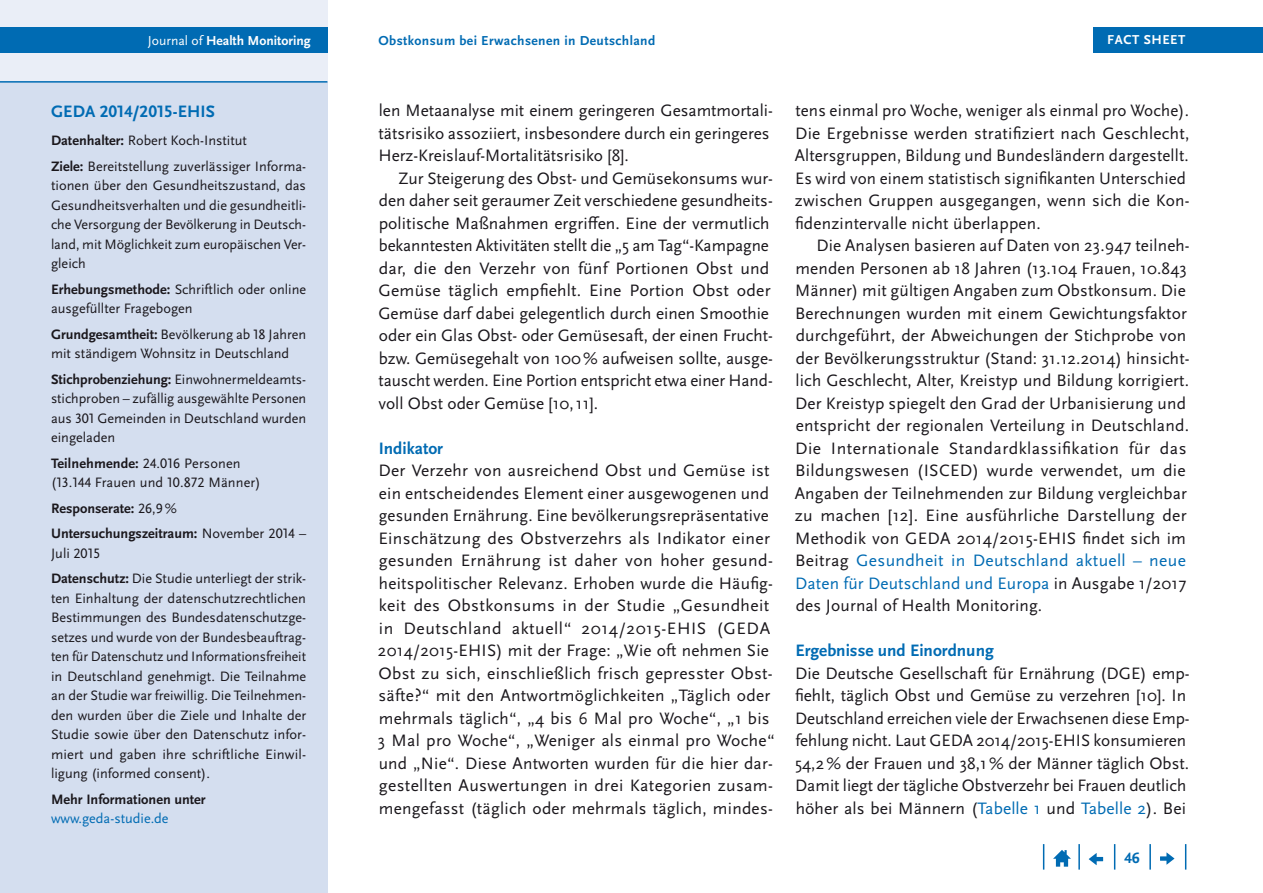
<style>
.page{position:relative;width:1263px;height:893px;background:#fff}
.page>*{position:absolute;margin:0;border:0;box-sizing:border-box;transform-origin:0 0}
.Copy_Einzug{font:17.25px/22.5px "Scala Sans Pro";letter-spacing:.01em;color:#1a171c}
.Copy{font:17.25px/22.5px "Scala Sans Pro";letter-spacing:.015em;color:#1a171c}
.t1{font:700 17.25px "Scala Sans Pro";color:#006bb3}
.t2{font:700 15.75px "Scala Sans Pro";color:#006bb3}
.BU_Quellenangabe{font:14.25px/19.5px "Scala Sans Pro";color:#1a171c;text-align:justify}
.BU_Quellenangabe-2{font:700 14.25px/19.5px "Scala Sans Pro";color:#1a171c}
.BU_Quellenangabe-3{font:14.25px "Scala Sans Pro";color:#006bb3}
.t3{font:700 13.65px "Scala Sans Pro";letter-spacing:.03em;color:#006bb3}
.t4{font:700 13.65px "Scala Sans Pro";color:#fff}
.t5{font:700 13.5px "Scala Sans Pro";letter-spacing:.04em;color:#fff}
.s1{font-weight:400}
.s2{font-weight:700}
.s3{color:#006bb3}
</style>
<div class="page">
<div style="left:0;top:0;width:327px;height:893px;background:#eaeef7"></div>
<div style="left:0;top:28px;width:327px;height:25px;background:#006bb3"></div>
<svg style="left:1185px;top:844px;width:1px;height:26px"></svg>
<hr style="left:1149px;top:844px;width:2px;height:26px;background:#006bb3">
<svg style="left:1114px;top:844px;width:1px;height:26px"></svg>
<hr style="left:1078px;top:844px;width:2px;height:26px;background:#006bb3">
<svg style="left:1043px;top:844px;width:1px;height:26px"></svg>
<svg style="left:1053px;top:850px;width:18px;height:17px"></svg>
<svg style="left:1089px;top:853px;width:14px;height:12px"></svg>
<svg style="left:1160px;top:852px;width:14px;height:13px"></svg>
<div style="left:1093px;top:28px;width:170px;height:25px;background:#006bb3"></div>
<div style="left:0;top:83px;width:327px;height:810px;background:#d4deef"></div>
<hr style="left:0;top:81px;width:327px;height:2px;background:#006bb3">
<p class="t4" style="left:148px;top:33px;width:164px"><span class="s1">Journal of</span> Health Monitoring</p>
<p class="t3" style="left:378px;top:33px;width:278px">Obstkonsum bei Erwachsenen in Deutschland</p>
<p class="t5" style="left:1107px;top:32px;width:80px">FACT SHEET</p>
<h3 class="t1" style="left:51px;top:101px;width:165px">GEDA 2014/2015-EHIS</h3>
<p class="BU_Quellenangabe" style="left:51px;top:131px;width:197px"><span class="s2">Datenhalter:</span> Robert Koch-Institut</p>
<p class="BU_Quellenangabe" style="left:51px;top:156px;width:257px"><span class="s2">Ziele:</span> Bereitstellung zuverlässiger Informa&shy;tionen über den Gesundheitszustand, das Gesundheitsverhalten und die gesundheitli&shy;che Versorgung der Bevölkerung in Deutsch&shy;land, mit Möglichkeit zum europäischen Ver&shy;gleich</p>
<p class="BU_Quellenangabe" style="left:51px;top:279px;width:257px"><span class="s2">Erhebungsmethode:</span> Schriftlich oder online ausgefüllter Fragebogen</p>
<p class="BU_Quellenangabe" style="left:51px;top:324px;width:257px"><span class="s2">Grundgesamtheit:</span> Bevölkerung ab 18 Jahren mit ständigem Wohnsitz in Deutschland</p>
<p class="BU_Quellenangabe" style="left:51px;top:369px;width:257px"><span class="s2">Stichprobenziehung:</span> Einwohnermeldeamts&shy;stichproben – zufällig ausgewählte Personen aus 301 Gemeinden in Deutschland wurden eingeladen</p>
<p class="BU_Quellenangabe" style="left:51px;top:453px;width:191px"><span class="s2">Teilnehmende:</span> 24.016 Personen</p>
<p class="BU_Quellenangabe" style="left:51px;top:473px;width:211px">(13.144 Frauen und 10.872 Männer)</p>
<p class="BU_Quellenangabe-2" style="left:51px;top:498px;width:127px">Responserate: <span class="s1">26,9%</span></p>
<p class="BU_Quellenangabe-2" style="left:51px;top:524px;width:257px">Untersuchungszeitraum: <span class="s1">November 2014 –<br>Juli 2015</span></p>
<p class="BU_Quellenangabe" style="left:51px;top:569px;width:257px"><span class="s2">Datenschutz:</span> Die Studie unterliegt der strik&shy;ten Einhaltung der datenschutzrechtlichen Bestimmungen des Bundesdatenschutzge&shy;setzes und wurde von der Bundesbeauftrag&shy;ten für Datenschutz und Informationsfreiheit in Deutschland genehmigt. Die Teilnahme an der Studie war freiwillig. Die Teilnehmen&shy;den wurden über die Ziele und Inhalte der Studie sowie über den Datenschutz infor&shy;miert und gaben ihre schriftliche Einwil&shy;ligung (informed consent).</p>
<p class="BU_Quellenangabe-2" style="left:51px;top:789px;width:156px">Mehr Informationen unter</p>
<p class="BU_Quellenangabe-3" style="left:51px;top:810px;width:119px">www.geda-studie.de</p>
<p class="Copy_Einzug" style="left:378px;top:99px;width:396px">len Metaanalyse mit einem geringeren Gesamtmortali&shy;tätsrisiko assoziiert, insbesondere durch ein geringeres<br>Herz-Kreislauf-Mortalitätsrisiko [8].</p>
<p class="Copy_Einzug" style="left:378px;top:167px;width:396px;text-indent:20px">Zur Steigerung des Obst- und Gemüsekonsums wur&shy;den daher seit geraumer Zeit verschiedene gesundheits&shy;politische Maßnahmen ergriffen. Eine der vermutlich bekanntesten Aktivitäten stellt die „5 am Tag“-Kampagne dar, die den Verzehr von fünf Portionen Obst und Gemüse täglich empfiehlt. Eine Portion Obst oder Gemüse darf dabei gelegentlich durch einen Smoothie oder ein Glas Obst- oder Gemüsesaft, der einen Frucht&shy;bzw. Gemüsegehalt von 100% aufweisen sollte, ausge&shy;tauscht werden. Eine Portion entspricht etwa einer Hand&shy;voll Obst oder Gemüse [10,11].</p>
<h2 class="t1" style="left:379px;top:438px;width:66px">Indikator</h2>
<p class="Copy" style="left:378px;top:459px;width:398px">Der Verzehr von ausreichend Obst und Gemüse ist ein entscheidendes Element einer ausgewogenen und gesunden Ernährung. Eine bevölkerungsrepräsentative Einschätzung des Obstverzehrs als Indikator einer gesunden Ernährung ist daher von hoher gesund&shy;heitspolitischer Relevanz. Erhoben wurde die Häufig&shy;keit des Obstkonsums in der Studie „Gesundheit in Deutschland aktuell“ 2014/2015-EHIS (GEDA 2014/2015-EHIS) mit der Frage: „Wie oft nehmen Sie Obst zu sich, einschließlich frisch gepresster Obst&shy;säfte?“ mit den Antwortmöglichkeiten „Täglich oder mehrmals täglich“, „4 bis 6 Mal pro Woche“, „1 bis 3 Mal pro Woche“, „Weniger als einmal pro Woche“ und „Nie“. Diese Antworten wurden für die hier dar&shy;gestellten Auswertungen in drei Kategorien zusam&shy;mengefasst (täglich oder mehrmals täglich, mindes-</p>
<p class="Copy" style="left:795px;top:99px;width:396px">tens einmal pro Woche, weniger als einmal pro Woche).<br>Die Ergebnisse werden stratifiziert nach Geschlecht, Altersgruppen, Bildung und Bundesländern dargestellt.<br>Es wird von einem statistisch signifikanten Unterschied zwischen Gruppen ausgegangen, wenn sich die Kon&shy;fidenzintervalle nicht überlappen.</p>
<p class="Copy_Einzug" style="left:795px;top:234px;width:396px;text-indent:22px">Die Analysen basieren auf Daten von 23.947 teilneh&shy;menden Personen ab 18 Jahren (13.104 Frauen, 10.843<br>Männer) mit gültigen Angaben zum Obstkonsum. Die Berechnungen wurden mit einem Gewichtungsfaktor durchgeführt, der Abweichungen der Stichprobe von der Bevölkerungsstruktur (Stand: 31.12.2014) hinsicht&shy;lich Geschlecht, Alter, Kreistyp und Bildung korrigiert.<br>Der Kreistyp spiegelt den Grad der Urbanisierung und entspricht der regionalen Verteilung in Deutschland.<br>Die Internationale Standardklassifikation für das Bildungswesen (ISCED) wurde verwendet, um die Angaben der Teilnehmenden zur Bildung vergleichbar zu machen [12]. Eine ausführliche Darstellung der Methodik von GEDA 2014/2015-EHIS findet sich im Beitrag <span class="s3">Gesundheit in Deutschland aktuell – neue Daten für Deutschland und Europa</span> in Ausgabe 1/2017 des Journal of Health Monitoring.</p>
<h2 class="t1" style="left:795px;top:640px;width:200px">Ergebnisse und Einordnung</h2>
<p class="Copy" style="left:795px;top:662px;width:396px">Die Deutsche Gesellschaft für Ernährung (DGE) emp&shy;fiehlt, täglich Obst und Gemüse zu verzehren [10]. In Deutschland erreichen viele der Erwachsenen diese Emp&shy;fehlung nicht. Laut GEDA 2014/2015-EHIS konsumieren 54,2% der Frauen und 38,1% der Männer täglich Obst.<br>Damit liegt der tägliche Obstverzehr bei Frauen deutlich höher als bei Männern (<span class="s3">Tabelle 1</span> und <span class="s3">Tabelle 2</span>). Bei</p>
<p class="t2" style="left:1124px;top:849px;width:17px">46</p>
</div>
